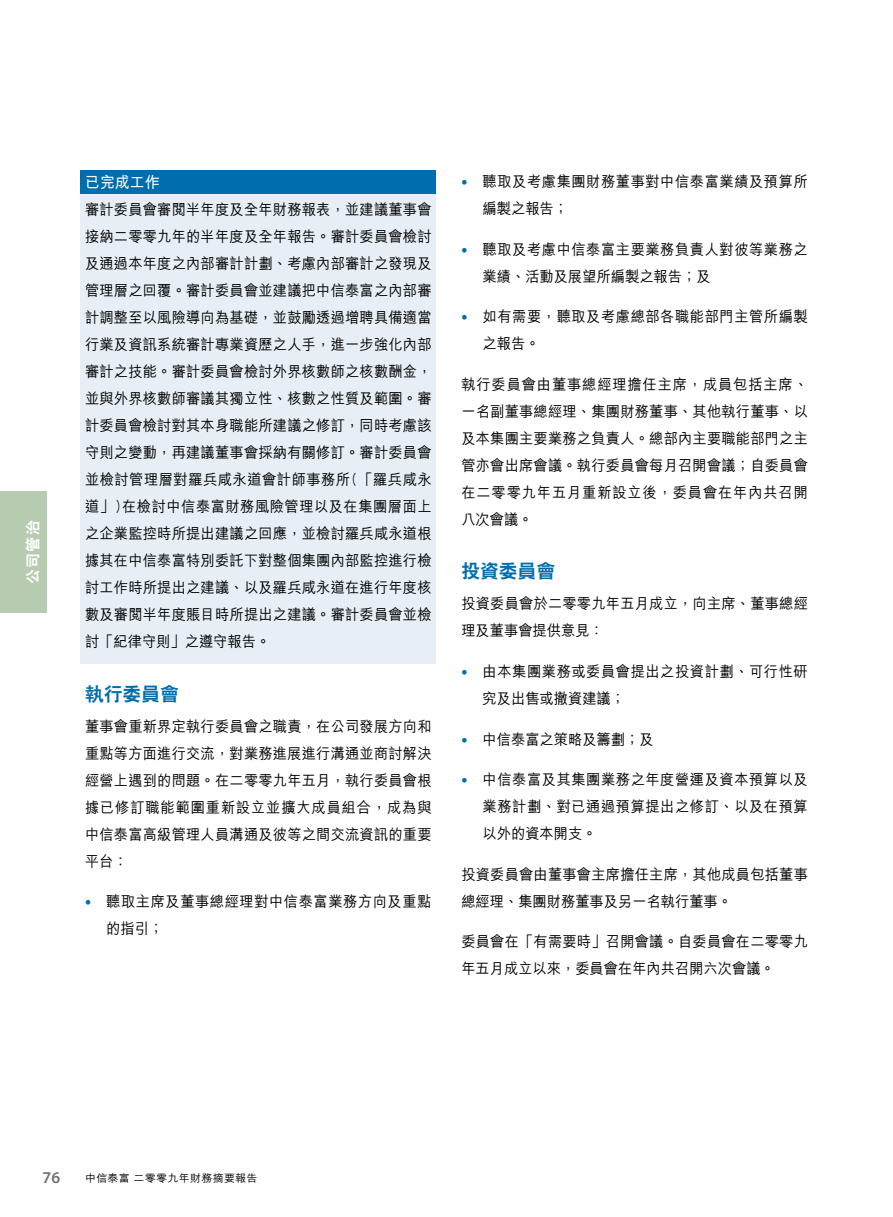
<style>
.page{position:relative;width:893px;height:1217px;background:#fff}
.page>*{position:absolute;margin:0;border:0;box-sizing:border-box;transform-origin:0 0}
.t1{font:800 18.75px "C Hei 2 HK";color:#006eae}
.t2{font:16.5px "Myriad MM 565 600";color:#707173}
.t3{font:700 15.75px "M Hei HK";color:#fff;scale:.95 1}
.t4{font:500 15px/27px "M Hei HK";letter-spacing:.015em;color:#000;text-align:justify;scale:.95 1}
.t5{font:500 15px/27px "M Hei HK";letter-spacing:.04em;color:#000;scale:.95 1}
.t6{font:800 15px "C Hei 2 HK";color:#fff}
.t7{font:500 10.5px "M Hei HK";letter-spacing:.025em;color:#000;scale:1.05 1}
.s1{font-family:"Myriad MM 400 600";font-weight:400;font-size:22.5px;color:#006eae}
</style>
<div class="page">
<div style="left:0;top:491px;width:47px;height:121px;background:#b6cbb0"></div>
<div style="left:81px;top:170px;width:355px;height:493px;background:#e7eef6"></div>
<div style="left:81px;top:170px;width:355px;height:23px;background:#006eae"></div>
<p class="t6" style="left:23px;top:584px;width:66px;rotate:-90deg">公司管治</p>
<p class="t3" style="left:85px;top:171px;width:80px">已完成工作</p>
<p class="t4" style="left:85px;top:195px;width:366px">審計委員會審閱半年度及全年財務報表，並建議董事會接納二零零九年的半年度及全年報告。審計委員會檢討及通過本年度之內部審計計劃、考慮內部審計之發現及管理層之回覆。審計委員會並建議把中信泰富之內部審計調整至以風險導向為基礎，並鼓勵透過增聘具備適當行業及資訊系統審計專業資歷之人手，進一步強化內部審計之技能。審計委員會檢討外界核數師之核數酬金，並與外界核數師審議其獨立性、核數之性質及範圍。審計委員會檢討對其本身職能所建議之修訂，同時考慮該守則之變動，再建議董事會採納有關修訂。審計委員會並檢討管理層對羅兵咸永道會計師事務所(「羅兵咸永道」)在檢討中信泰富財務風險管理以及在集團層面上之企業監控時所提出建議之回應，並檢討羅兵咸永道根據其在中信泰富特別委託下對整個集團內部監控進行檢討工作時所提出之建議、以及羅兵咸永道在進行年度核數及審閱半年度賬目時所提出之建議。審計委員會並檢討「紀律守則」之遵守報告。</p>
<p class="t1" style="left:85px;top:681px;width:95px">執行委員會</p>
<p class="t4" style="left:85px;top:711px;width:366px">董事會重新界定執行委員會之職責，在公司發展方向和重點等方面進行交流，對業務進展進行溝通並商討解決經營上遇到的問題。在二零零九年五月，執行委員會根據已修訂職能範圍重新設立並擴大成員組合，成為與中信泰富高級管理人員溝通及彼等之間交流資訊的重要平台：</p>
<p class="t5" style="left:106px;top:887px;width:344px;text-indent:-21px"><span class="s1">•</span> 聽取主席及董事總經理對中信泰富業務方向及重點的指引；</p>
<p class="t5" style="left:483px;top:167px;width:344px;text-indent:-21px"><span class="s1">•</span> 聽取及考慮集團財務董事對中信泰富業績及預算所編製之報告；</p>
<p class="t5" style="left:483px;top:234px;width:344px;text-indent:-21px"><span class="s1">•</span> 聽取及考慮中信泰富主要業務負責人對彼等業務之業績、活動及展望所編製之報告；及</p>
<p class="t5" style="left:483px;top:302px;width:344px;text-indent:-21px"><span class="s1">•</span> 如有需要，聽取及考慮總部各職能部門主管所編製之報告。</p>
<p class="t4" style="left:461px;top:369px;width:366px">執行委員會由董事總經理擔任主席，成員包括主席、一名副董事總經理、集團財務董事、其他執行董事、以及本集團主要業務之負責人。總部內主要職能部門之主管亦會出席會議。執行委員會每月召開會議；自委員會在二零零九年五月重新設立後，委員會在年內共召開八次會議。</p>
<p class="t1" style="left:461px;top:558px;width:95px">投資委員會</p>
<p class="t4" style="left:461px;top:589px;width:366px">投資委員會於二零零九年五月成立，向主席、董事總經理及董事會提供意見：</p>
<p class="t5" style="left:483px;top:656px;width:344px;text-indent:-21px"><span class="s1">•</span> 由本集團業務或委員會提出之投資計劃、可行性研究及出售或撤資建議；</p>
<p class="t4" style="left:461px;top:724px;width:204px"><span class="s1">•</span> 中信泰富之策略及籌劃；及</p>
<p class="t4" style="left:483px;top:764px;width:344px;text-indent:-21px"><span class="s1">•</span> 中信泰富及其集團業務之年度營運及資本預算以及業務計劃、對已通過預算提出之修訂、以及在預算以外的資本開支。</p>
<p class="t4" style="left:461px;top:859px;width:366px">投資委員會由董事會主席擔任主席，其他成員包括董事總經理、集團財務董事及另一名執行董事。</p>
<p class="t4" style="left:461px;top:926px;width:366px">委員會在「有需要時」召開會議。自委員會在二零零九年五月成立以來，委員會在年內共召開六次會議。</p>
<p class="t2" style="left:43px;top:1169px;width:19px">76</p>
<p class="t7" style="left:85px;top:1170px;width:166px">中信泰富 二零零九年財務摘要報告</p>
</div>
